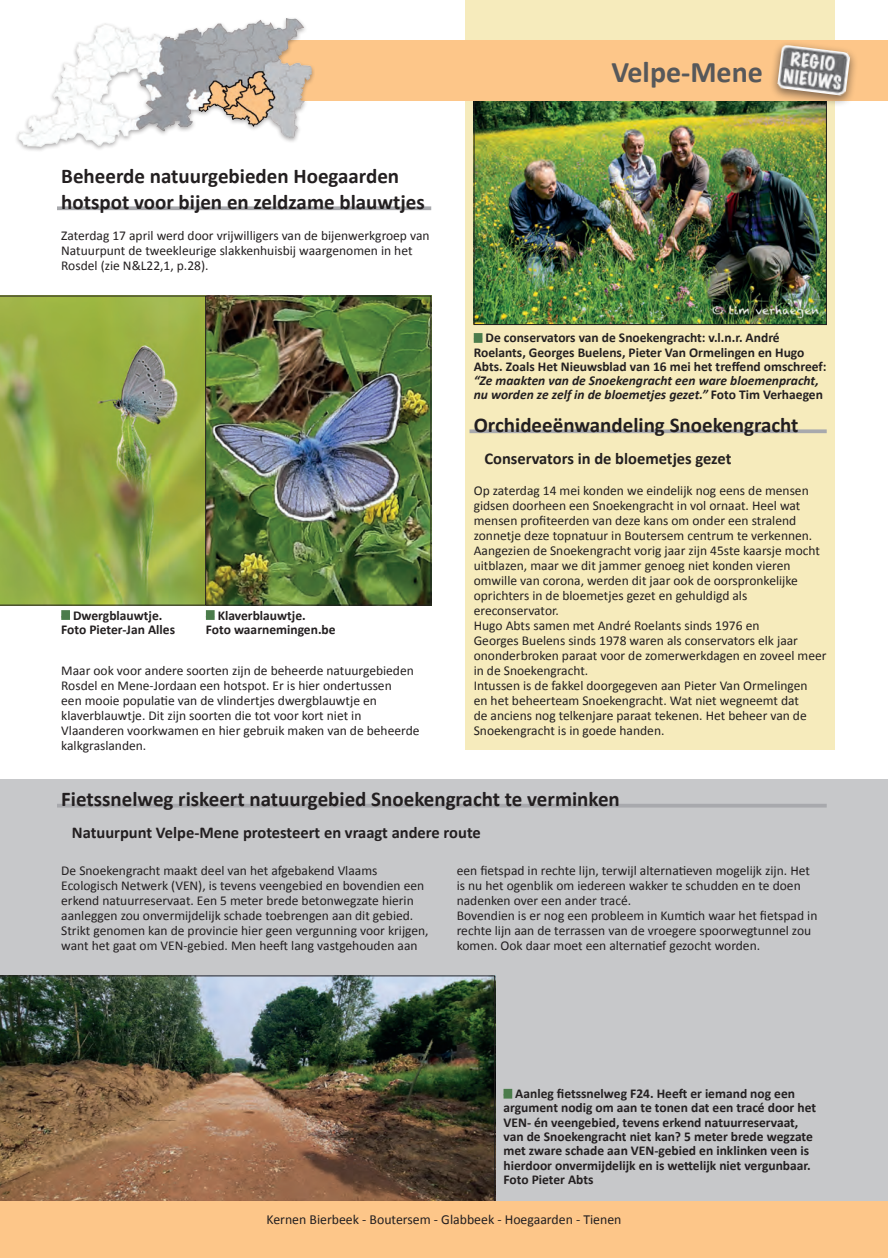
<style>
.page{position:relative;width:888px;height:1258px;background:#fff}
.page>*{position:absolute;margin:0;border:0;box-sizing:border-box;transform-origin:0 0}
.t1{font:700 30px "Calibri";color:#57585a}
.t2{font:700 21px/25.2px "Calibri";color:#231f20}
.t3{font:700 16.5px "Calibri";color:#231f20}
.t4{font:13.8px "Calibri";color:#231f20}
.t5{font:13.5px/15px "Calibri";color:#231f20}
.t6{font:700 13.5px/14.2px "Calibri";color:#231f20}
.t7{font:italic 700 13.5px/14.2px "Calibri";color:#231f20}
.s1{color:#4b7c4b}
.s2{font-style:normal}
</style>
<div class="page">
<div style="left:465px;top:0;width:370px;height:750px;background:#f6ebbc"></div>
<div style="left:0;top:780px;width:888px;height:434px;background:#c7c8ca"></div>
<img style="left:476px;top:101px;width:349px;height:222px">
<img style="left:0;top:975px;width:495px;height:226px">
<div style="left:0;top:1201px;width:888px;height:57px;background:#fdc689"></div>
<div style="left:165px;top:40px;width:723px;height:61px;background:#fdc689"></div>
<div style="left:14px;top:17px;width:301px;height:136px;background:#231f20;opacity:.4"></div>
<img style="left:19px;top:19px;width:292px;height:127px">
<div style="left:769px;top:40px;width:89px;height:67px;background:#231f20;opacity:.55"></div>
<img style="left:777px;top:45px;width:74px;height:51px">
<svg style="left:57px;top:206px;width:374px;height:4px"></svg>
<img style="left:206px;top:298px;width:223px;height:305px">
<div style="left:203px;top:296px;width:228px;height:309px;border:1px solid #231f20"></div>
<svg style="left:469px;top:429px;width:358px;height:4px"></svg>
<div style="left:61px;top:610px;width:9px;height:10px;background:#4b7c4b"></div>
<div style="left:206px;top:610px;width:9px;height:10px;background:#4b7c4b"></div>
<div style="left:474px;top:333px;width:8px;height:10px;background:#4b7c4b"></div>
<svg style="left:0;top:296px;width:206px;height:309px;background:#95aa4a"></svg>
<hr style="left:57px;top:804px;width:770px;height:3px;background:#a8a9ad">
<div style="left:503px;top:1089px;width:9px;height:9px;background:#4b7c4b"></div>
<h2 class="t2" style="left:61px;top:163px;width:365px">Beheerde natuurgebieden Hoegaarden hotspot voor bijen en zeldzame blauwtjes</h2>
<p class="t5" style="left:61px;top:227px;width:370px">Zaterdag 17 april werd door vrijwilligers van de bijenwerkgroep van<br>Natuurpunt de tweekleurige slakkenhuisbij waargenomen in het<br>Rosdel (zie N&amp;L22,1, p.28).</p>
<p class="t6" style="left:61px;top:607px;width:115px"><span class="s1">--</span> Dwergblauwtje.<br>Foto Pieter-Jan Alles</p>
<p class="t6" style="left:206px;top:607px;width:131px"><span class="s1">--</span> Klaverblauwtje.<br>Foto waarnemingen.be</p>
<p class="t5" style="left:61px;top:662px;width:360px">Maar ook voor andere soorten zijn de beheerde natuurgebieden Rosdel en Mene-Jordaan een hotspot. Er is hier ondertussen<br>een mooie populatie van de vlindertjes dwergblauwtje en klaverblauwtje. Dit zijn soorten die tot voor kort niet in Vlaanderen voorkwamen en hier gebruik maken van de beheerde kalkgraslanden.</p>
<h1 class="t1" style="left:611px;top:53px;width:153px">Velpe-Mene</h1>
<p class="t6" style="left:474px;top:330px;width:354px"><span class="s1">--</span> De conservators van de Snoekengracht: v.l.n.r. André<br>Roelants, Georges Buelens, Pieter Van Ormelingen en Hugo<br>Abts. Zoals Het Nieuwsblad van 16 mei het treffend omschreef:</p>
<p class="t7" style="left:474px;top:373px;width:351px">“Ze maakten van de Snoekengracht een ware bloemenpracht, nu worden ze zelf in de bloemetjes gezet.” <span class="s2">Foto Tim Verhaegen</span></p>
<h2 class="t2" style="left:474px;top:411px;width:326px">Orchideeënwandeling Snoekengracht</h2>
<p class="t3" style="left:484px;top:448px;width:249px">Conservators in de bloemetjes gezet</p>
<p class="t5" style="left:474px;top:482px;width:354px">Op zaterdag 14 mei konden we eindelijk nog eens de mensen gidsen doorheen een Snoekengracht in vol ornaat. Heel wat mensen profiteerden van deze kans om onder een stralend zonnetje deze topnatuur in Boutersem centrum te verkennen.<br>Aangezien de Snoekengracht vorig jaar zijn 45ste kaarsje mocht uitblazen, maar we dit jammer genoeg niet konden vieren omwille van corona, werden dit jaar ook de oorspronkelijke oprichters in de bloemetjes gezet en gehuldigd als ereconservator.<br>Hugo Abts samen met André Roelants sinds 1976 en<br>Georges Buelens sinds 1978 waren als conservators elk jaar ononderbroken paraat voor de zomerwerkdagen en zoveel meer in de Snoekengracht.<br>Intussen is de fakkel doorgegeven aan Pieter Van Ormelingen<br>en het beheerteam Snoekengracht. Wat niet wegneemt dat<br>de anciens nog telkenjare paraat tekenen. Het beheer van de Snoekengracht is in goede handen.</p>
<h2 class="t2" style="left:61px;top:785px;width:560px">Fietssnelweg riskeert natuurgebied Snoekengracht te verminken</h2>
<p class="t3" style="left:72px;top:823px;width:410px">Natuurpunt Velpe-Mene protesteert en vraagt andere route</p>
<p class="t5" style="left:61px;top:862px;width:369px">De Snoekengracht maakt deel van het afgebakend Vlaams Ecologisch Netwerk (VEN), is tevens veengebied en bovendien een erkend natuurreservaat. Een 5 meter brede betonwegzate hierin aanleggen zou onvermijdelijk schade toebrengen aan dit gebied.<br>Strikt genomen kan de provincie hier geen vergunning voor krijgen, want het gaat om VEN-gebied. Men heeft lang vastgehouden aan</p>
<p class="t5" style="left:457px;top:862px;width:362px">een fietspad in rechte lijn, terwijl alternatieven mogelijk zijn. Het is nu het ogenblik om iedereen wakker te schudden en te doen nadenken over een ander tracé.<br>Bovendien is er nog een probleem in Kumtich waar het fietspad in rechte lijn aan de terrassen van de vroegere spoorwegtunnel zou komen. Ook daar moet een alternatief gezocht worden.</p>
<p class="t6" style="left:503px;top:1086px;width:314px"><span class="s1">--</span> Aanleg fietssnelweg F24. Heeft er iemand nog een argument nodig om aan te tonen dat een tracé door het VEN- én veengebied, tevens erkend natuurreservaat, van de Snoekengracht niet kan? 5 meter brede wegzate met zware schade aan VEN-gebied en inklinken veen is hierdoor onvermijdelijk en is wettelijk niet vergunbaar.<br>Foto Pieter Abts</p>
<p class="t4" style="left:266px;top:1211px;width:357px">Kernen Bierbeek - Boutersem - Glabbeek - Hoegaarden - Tienen</p>
</div>
